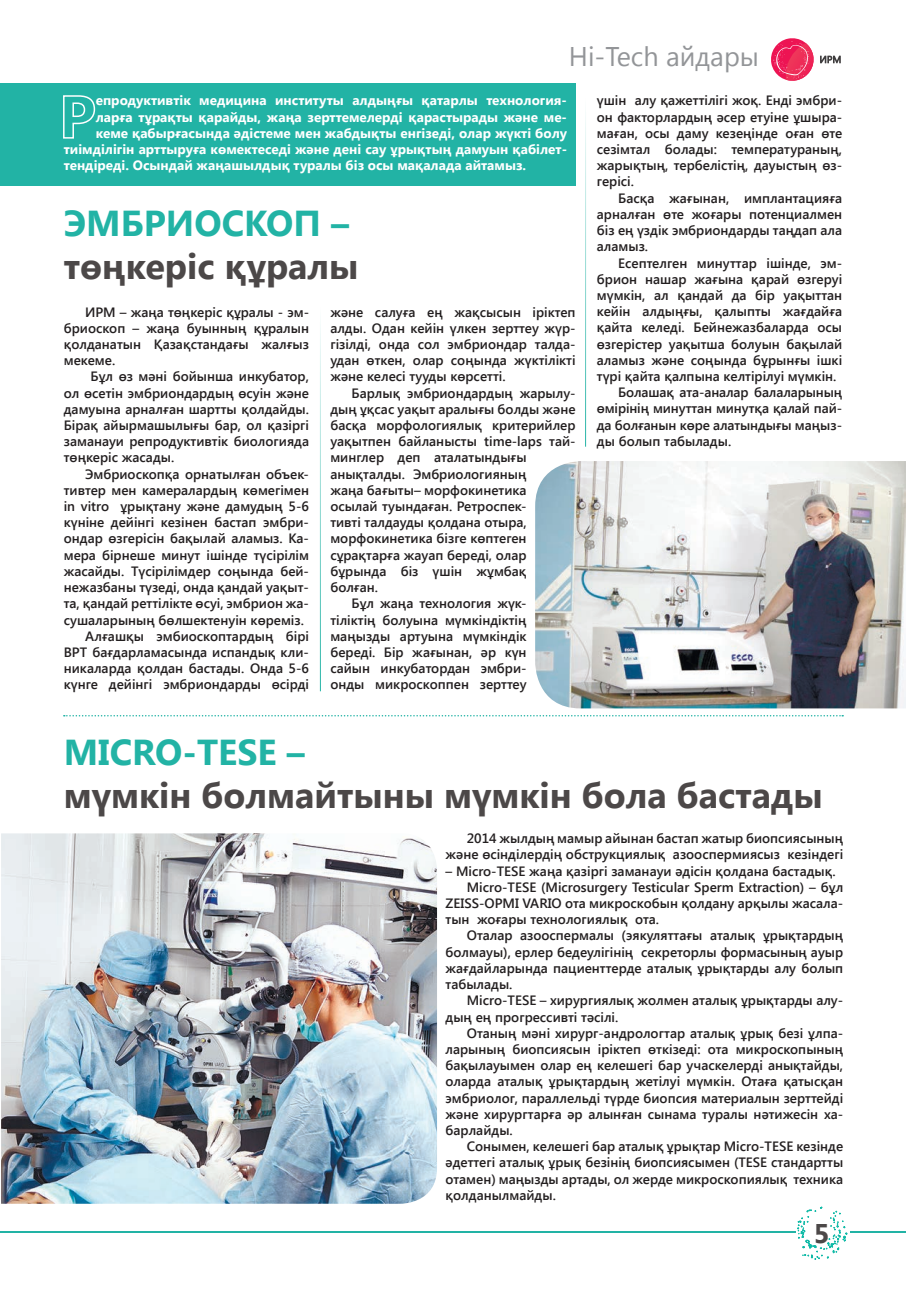
<style>
.page{position:relative;width:906px;height:1289px;background:#fff}
.page>*{position:absolute;margin:0;border:0;box-sizing:border-box;transform-origin:0 0}
.t1{font:700 36px "Segoe UI";color:#4c4848}
.t2{font:700 36px "Segoe UI";color:#22b3a5}
.t3{font:27px "Segoe UI";color:#939598}
.t4{font:700 27px "Segoe UI";color:#4c4848}
.t5{font:600 13.5px/16.2px "Segoe UI";color:#231f20;text-align:justify}
.t6{font:700 13.5px "Segoe UI";color:#fff}
</style>
<div class="page">
<svg style="left:771px;top:38px;width:70px;height:43px"></svg>
<hr style="left:0;top:1231px;width:795px;height:1px;background:#22b3a5">
<hr style="left:850px;top:1231px;width:56px;height:1px;background:#22b3a5">
<svg style="left:797px;top:1206px;width:50px;height:53px"></svg>
<div style="left:0;top:83px;width:575px;height:103px;background:#22b3a5"></div>
<svg style="left:63px;top:95px;width:33px;height:44px"></svg>
<hr style="left:320px;top:307px;width:1px;height:384px;background:#22b3a5">
<hr style="left:585px;top:98px;width:1px;height:348px;background:#22b3a5">
<img style="left:1px;top:833px;width:436px;height:370px">
<img style="left:535px;top:461px;width:371px;height:247px">
<svg style="left:64px;top:715px;width:779px;height:1px"></svg>
<h2 class="t3" style="left:569px;top:38px;width:192px">Hi-Tech айдары</h2>
<p class="t6" style="left:96px;top:91px;width:473px">ЕПРОДУКТИВТІК МЕДИЦИНА ИНСТИТУТЫ АЛДЫҢҒЫ ҚАТАРЛЫ ТЕХНОЛОГИЯ-</p>
<p class="t6" style="left:96px;top:107px;width:473px">ЛАРҒА ТҰРАҚТЫ ҚАРАЙДЫ, ЖАҢА ЗЕРТТЕМЕЛЕРДІ ҚАРАСТЫРАДЫ ЖӘНЕ МЕ-</p>
<p class="t6" style="left:96px;top:123px;width:473px">КЕМЕ ҚАБЫРҒАСЫНДА ӘДІСТЕМЕ МЕН ЖАБДЫҚТЫ ЕНГІЗЕДІ, ОЛАР ЖҮКТІ БОЛУ</p>
<p class="t6" style="left:64px;top:140px;width:505px">ТИІМДІЛІГІН АРТТЫРУҒА КӨМЕКТЕСЕДІ ЖӘНЕ ДЕНІ САУ ҰРЫҚТЫҢ ДАМУЫН ҚАБІЛЕТ-</p>
<p class="t6" style="left:64px;top:156px;width:464px">ТЕНДІРЕДІ. ОСЫНДАЙ ЖАҢАШЫЛДЫҚ ТУРАЛЫ БІЗ ОСЫ МАҚАЛАДА АЙТАМЫЗ.</p>
<h1 class="t2" style="left:64px;top:197px;width:50px">ЭМБРИО</h1>
<h1 class="t2" style="left:222px;top:197px;width:129px">СКОП –</h1>
<h1 class="t1" style="left:64px;top:240px;width:296px">ТӨҢКЕРІС ҚҰРАЛЫ</h1>
<p class="t5" style="left:64px;top:303px;width:247px;text-indent:21px">ИРМ – жаңа төңкеріс құралы - эм&shy;бриоскоп – жаңа буынның құралын қолданатын Қазақстандағы жалғыз мекеме.</p>
<p class="t5" style="left:64px;top:368px;width:247px;text-indent:27px">Бұл өз мәні бойынша инкубатор, ол өсетін эмбриондардың өсуін және дамуына арналған шартты қолдайды.<br>Бірақ айырмашылығы бар, ол қазіргі заманауи репродуктивтік биологияда төңкеріс жасады.</p>
<p class="t5" style="left:85px;top:465px;width:225px">Эмбриоскопқа орнатылған объек-</p>
<p class="t5" style="left:64px;top:481px;width:247px">тивтер мен камералардың көмегімен</p>
<p class="t5" style="left:64px;top:497px;width:247px">in vitro ұрықтану және дамудың 5-6</p>
<p class="t5" style="left:64px;top:513px;width:247px">күніне дейінгі кезінен бастап эмбри-</p>
<p class="t5" style="left:64px;top:530px;width:247px">ондар өзгерісін бақылай аламыз. Ка-</p>
<p class="t5" style="left:64px;top:546px;width:247px">мера бірнеше минут ішінде түсірілім</p>
<p class="t5" style="left:64px;top:562px;width:247px">жасайды. Түсірілімдер соңында бей-</p>
<p class="t5" style="left:64px;top:578px;width:247px">нежазбаны түзеді, онда қандай уақыт-</p>
<p class="t5" style="left:64px;top:594px;width:247px">та, қандай реттілікте өсуі, эмбрион жа-</p>
<p class="t5" style="left:64px;top:611px;width:242px">сушаларының бөлшектенуін көреміз.</p>
<p class="t5" style="left:85px;top:627px;width:225px">Алғашқы эмбиоскоптардың бірі</p>
<p class="t5" style="left:64px;top:643px;width:247px">ВРТ бағдарламасында испандық кли-</p>
<p class="t5" style="left:64px;top:659px;width:247px">никаларда қолдан бастады. Онда 5-6</p>
<p class="t5" style="left:64px;top:675px;width:247px">күнге дейінгі эмбриондарды өсірді</p>
<p class="t5" style="left:330px;top:303px;width:247px">және салуға ең жақсысын іріктеп алды. Одан кейін үлкен зерттеу жүр&shy;гізілді, онда сол эмбриондар талда&shy;удан өткен, олар соңында жүктілікті және келесі тууды көрсетті.</p>
<p class="t5" style="left:352px;top:384px;width:225px">Барлық эмбриондардың жарылу-</p>
<p class="t5" style="left:330px;top:400px;width:247px">дың ұқсас уақыт аралығы болды және</p>
<p class="t5" style="left:330px;top:416px;width:247px">басқа морфологиялық критерийлер</p>
<p class="t5" style="left:330px;top:432px;width:247px">уақытпен байланысты time-laps тай-</p>
<p class="t5" style="left:330px;top:449px;width:198px">минглер деп аталатындығы</p>
<p class="t5" style="left:330px;top:465px;width:198px">анықталды. Эмбриологияның</p>
<p class="t5" style="left:330px;top:481px;width:198px">жаңа бағыты– морфокинетика</p>
<p class="t5" style="left:330px;top:497px;width:198px">осылай туындаған. Ретроспек-</p>
<p class="t5" style="left:330px;top:513px;width:198px">тивті талдауды қолдана отыра,</p>
<p class="t5" style="left:330px;top:530px;width:198px">морфокинетика бізге көптеген</p>
<p class="t5" style="left:330px;top:546px;width:198px">сұрақтарға жауап береді, олар</p>
<p class="t5" style="left:330px;top:562px;width:198px">бұрында біз үшін жұмбақ</p>
<p class="t5" style="left:330px;top:578px;width:49px">болған.</p>
<p class="t5" style="left:352px;top:594px;width:176px">Бұл жаңа технология жүк-</p>
<p class="t5" style="left:330px;top:611px;width:198px">тіліктің болуына мүмкіндіктің</p>
<p class="t5" style="left:330px;top:627px;width:198px">маңызды артуына мүмкіндік</p>
<p class="t5" style="left:330px;top:643px;width:198px">береді. Бір жағынан, әр күн</p>
<p class="t5" style="left:330px;top:659px;width:198px">сайын инкубатордан эмбри-</p>
<p class="t5" style="left:330px;top:675px;width:198px">онды микроскоппен зерттеу</p>
<p class="t5" style="left:597px;top:92px;width:247px">үшін алу қажеттілігі жоқ. Енді эмбри&shy;он факторлардың әсер етуіне ұшыра&shy;маған, осы даму кезеңінде оған өте сезімтал болады: температураның, жарықтың, тербелістің, дауыстың өз&shy;герісі.</p>
<p class="t5" style="left:597px;top:189px;width:247px;text-indent:21px">Басқа жағынан, имплантацияға арналған өте жоғары потенциалмен біз ең үздік эмбриондарды таңдап ала аламыз.</p>
<p class="t5" style="left:618px;top:254px;width:225px">Есептелген минуттар ішінде, эм-</p>
<p class="t5" style="left:597px;top:270px;width:247px">брион нашар жағына қарай өзгеруі</p>
<p class="t5" style="left:597px;top:286px;width:247px">мүмкін, ал қандай да бір уақыттан</p>
<p class="t5" style="left:597px;top:302px;width:247px">кейін алдыңғы, қалыпты жағдайға</p>
<p class="t5" style="left:597px;top:319px;width:247px">қайта келеді. Бейнежазбаларда осы</p>
<p class="t5" style="left:597px;top:335px;width:247px">өзгерістер уақытша болуын бақылай</p>
<p class="t5" style="left:597px;top:351px;width:247px">аламыз және соңында бұрынғы ішкі</p>
<p class="t5" style="left:597px;top:367px;width:241px">түрі қайта қалпына келтірілуі мүмкін.</p>
<p class="t5" style="left:618px;top:383px;width:225px">Болашақ ата-аналар балаларының</p>
<p class="t5" style="left:597px;top:400px;width:247px">өмірінің минуттан минутқа қалай пай-</p>
<p class="t5" style="left:597px;top:416px;width:247px">да болғанын көре алатындығы маңыз-</p>
<p class="t5" style="left:597px;top:432px;width:136px">ды болып табылады.</p>
<h1 class="t2" style="left:64px;top:726px;width:242px">MICRO-TESE –</h1>
<h1 class="t1" style="left:64px;top:769px;width:760px">МҮМКІН БОЛМАЙТЫНЫ МҮМКІН БОЛА БАСТАДЫ</h1>
<p class="t5" style="left:445px;top:829px;width:399px;text-align:right">2014 жылдың мамыр айынан бастап жатыр биопсиясының және өсінділердің обструкциялық азооспермиясыз кезіндегі</p>
<p class="t5" style="left:445px;top:862px;width:392px">– Micro-TESE жаңа қазіргі заманауи әдісін қолдана бастадық.</p>
<p class="t5" style="left:467px;top:878px;width:378px">Micro-TESE (Microsurgery Testicular Sperm Extraction) – бұл</p>
<p class="t5" style="left:445px;top:894px;width:399px">ZEISS-OPMI VARIO ота микроскобын қолдану арқылы жасала-</p>
<p class="t5" style="left:445px;top:910px;width:215px">тын жоғары технологиялық ота.</p>
<p class="t5" style="left:467px;top:926px;width:378px">Оталар азооспермалы (эякуляттағы аталық ұрықтардың</p>
<p class="t5" style="left:445px;top:943px;width:399px">болмауы), ерлер бедеулігінің секреторлы формасының ауыр</p>
<p class="t5" style="left:445px;top:959px;width:399px">жағдайларында пациенттерде аталық ұрықтарды алу болып</p>
<p class="t5" style="left:445px;top:975px;width:68px">табылады.</p>
<p class="t5" style="left:467px;top:991px;width:378px">Micro-TESE – хирургиялық жолмен аталық ұрықтарды алу-</p>
<p class="t5" style="left:445px;top:1007px;width:174px">дың ең прогрессивті тәсілі.</p>
<p class="t5" style="left:467px;top:1024px;width:378px">Отаның мәні хирург-андрологтар аталық ұрық безі ұлпа-</p>
<p class="t5" style="left:445px;top:1040px;width:399px">ларының биопсиясын іріктеп өткізеді: ота микроскопының</p>
<p class="t5" style="left:445px;top:1056px;width:399px">бақылауымен олар ең келешегі бар учаскелерді анықтайды,</p>
<p class="t5" style="left:445px;top:1072px;width:399px">оларда аталық ұрықтардың жетілуі мүмкін. Отаға қатысқан</p>
<p class="t5" style="left:445px;top:1088px;width:399px">эмбриолог, параллельді түрде биопсия материалын зерттейді</p>
<p class="t5" style="left:445px;top:1105px;width:399px">және хирургтарға әр алынған сынама туралы нәтижесін ха-</p>
<p class="t5" style="left:445px;top:1121px;width:69px">барлайды.</p>
<p class="t5" style="left:467px;top:1137px;width:378px">Сонымен, келешегі бар аталық ұрықтар Micro-TESE кезінде</p>
<p class="t5" style="left:445px;top:1153px;width:399px">әдеттегі аталық ұрық безінің биопсиясымен (TESE стандартты</p>
<p class="t5" style="left:445px;top:1169px;width:399px">отамен) маңызды артады, ол жерде микроскопиялық техника</p>
<p class="t5" style="left:445px;top:1186px;width:112px">қолданылмайды.</p>
<h2 class="t4" style="left:814px;top:1213px;width:17px">5</h2>
</div>
